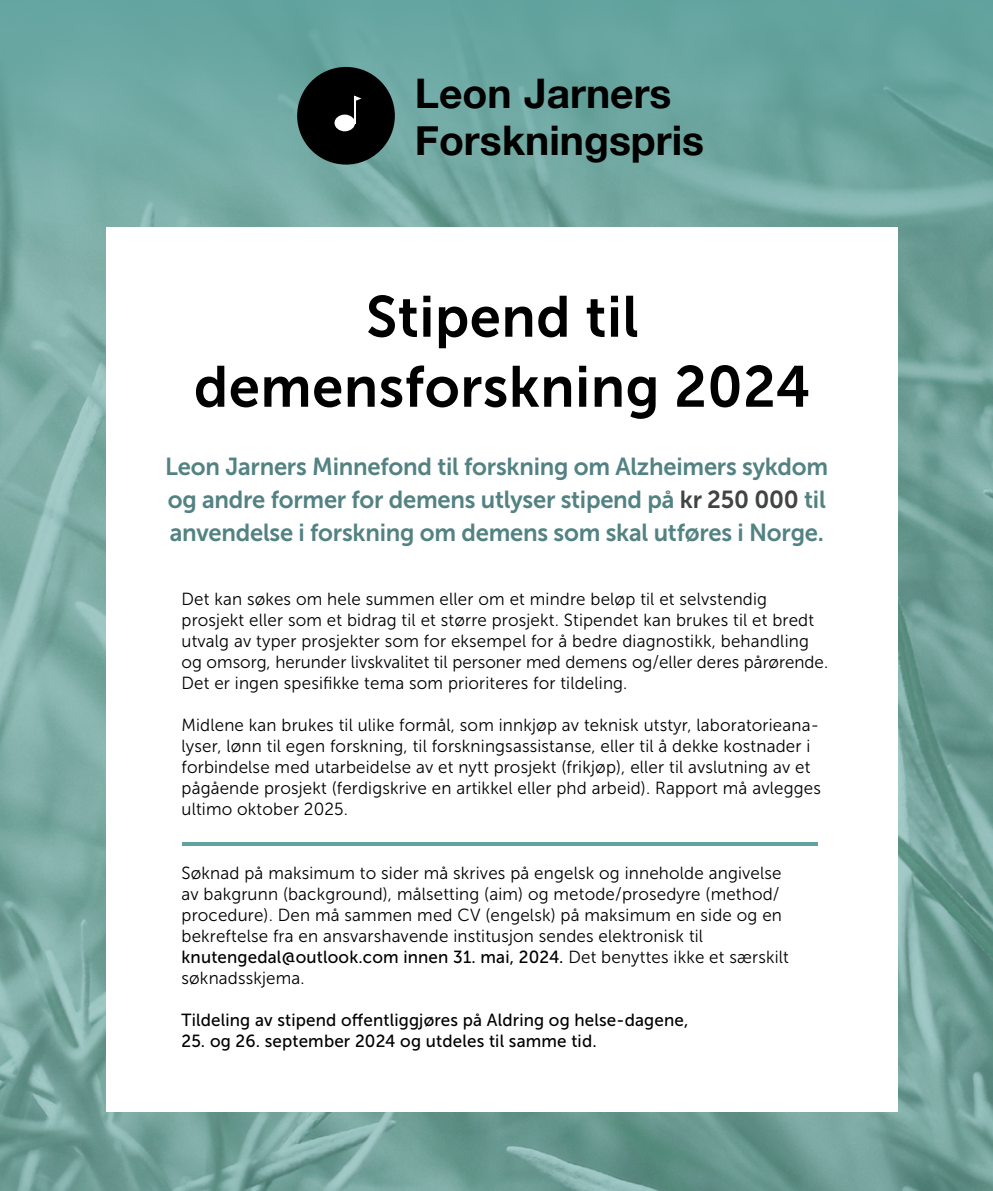
<style>
.page{position:relative;width:993px;height:1191px;background:#fff}
.page>*{position:absolute;margin:0;border:0;box-sizing:border-box;transform-origin:0 0}
.t1{font:57.75px/70px "Museo Sans 700";letter-spacing:.01em;color:#000;text-align:center}
.t2{font:700 40.77px/47.1px "Helvetica Neue";color:#000}
.t3{font:24.5px/33.2px "Museo Sans 700";letter-spacing:-.01em;color:#538283;text-align:justify}
.t4{font:17.5px/21px "Museo Sans 300";letter-spacing:.01em;color:#000}
.t5{font:17.5px "Museo Sans 500";letter-spacing:.01em;color:#000}
.s1{color:#414443}
.s2{font-family:"Museo Sans 300"}
</style>
<div class="page">
<img style="left:0;top:0;width:992px;height:1191px">
<div style="left:107px;top:227px;width:790px;height:885px;background:#fff"></div>
<div style="left:297px;top:67px;width:98px;height:98px;background:#000;border-radius:50%"></div>
<div style="left:334px;top:115px;width:21px;height:16px;background:#fff;border-radius:50%"></div>
<svg style="left:354px;top:96px;width:7px;height:27px"></svg>
<hr style="left:182px;top:843px;width:635px;height:3px;background:#5fa39f">
<h2 class="t2" style="left:414px;top:71px;width:291px">Leon Jarners<br>Forskningspris</h2>
<h1 class="t1" style="left:194px;top:282px;width:618px">Stipend til demensforskning 2024</h1>
<h3 class="t3" style="left:165px;top:450px;width:664px">Leon Jarners Minnefond til forskning om Alzheimers sykdom og andre former for demens utlyser stipend på <span class="s1">kr 250 000</span> til anvendelse i forskning om demens som skal utføres i Norge.</h3>
<p class="t4" style="left:181px;top:589px;width:648px">Det kan søkes om hele summen eller om et mindre beløp til et selvstendig prosjekt eller som et bidrag til et større prosjekt. Stipendet kan brukes til et bredt utvalg av typer prosjekter som for eksempel for å bedre diagnostikk, behandling og omsorg, herunder livskvalitet til personer med demens og/eller deres pårørende.<br>Det er ingen spesifikke tema som prioriteres for tildeling.</p>
<p class="t4" style="left:181px;top:715px;width:640px">Midlene kan brukes til ulike formål, som innkjøp av teknisk utstyr, laboratorieana&shy;lyser, lønn til egen forskning, til forskningsassistanse, eller til å dekke kostnader i forbindelse med utarbeidelse av et nytt prosjekt (frikjøp), eller til avslutning av et pågående prosjekt (ferdigskrive en artikkel eller phd arbeid). Rapport må avlegges ultimo oktober 2025.</p>
<p class="t4" style="left:181px;top:862px;width:602px">Søknad på maksimum to sider må skrives på engelsk og inneholde angivelse av bakgrunn (background), målsetting (aim) og metode/prosedyre (method/ procedure). Den må sammen med CV (engelsk) på maksimum en side og en bekreftelse fra en ansvarshavende institusjon sendes elektronisk til</p>
<p class="t5" style="left:181px;top:947px;width:608px">knutengedal@outlook.com innen 31. mai, 2024. <span class="s2">Det benyttes ikke et særskilt</span></p>
<p class="t4" style="left:181px;top:967px;width:125px">søknadsskjema.</p>
<p class="t5" style="left:181px;top:1010px;width:508px">Tildeling av stipend offentliggjøres på Aldring og helse-dagene,</p>
<p class="t5" style="left:181px;top:1031px;width:416px">25. og 26. september 2024 og utdeles til samme tid.</p>
</div>
